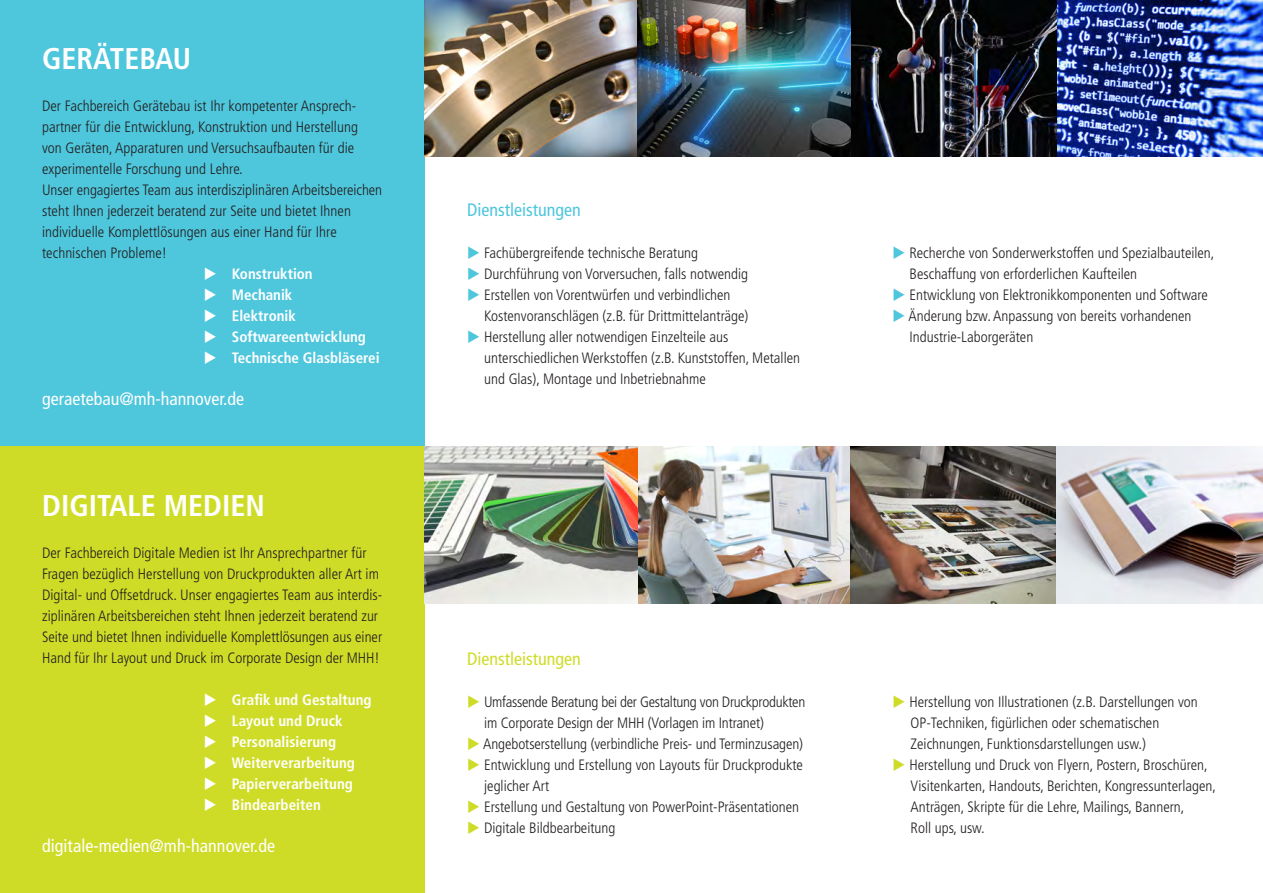
<style>
.page{position:relative;width:1263px;height:893px;background:#fff}
.page>*{position:absolute;margin:0;border:0;box-sizing:border-box;transform-origin:0 0}
.t1{font:700 condensed 30px "Frutiger LT Std";color:#fff}
.t2{font:condensed 18px "Frutiger LT Std";letter-spacing:.005em;color:#fff}
.t3{font:condensed 18px "Frutiger LT Std";color:#4ec6dc}
.t4{font:condensed 18px "Frutiger LT Std";color:#cfdc27}
.t5{font:300 condensed 15px/21px "Frutiger LT Std";color:#231f20}
.t6{font:700 condensed 15px "Frutiger LT Std";letter-spacing:.005em;color:#fff}
.t7{font:300 condensed 15px/21px "Frutiger LT Std";letter-spacing:-.02em;color:#231f20}
.s1{color:#4ec6dc}
.s2{color:#cfdc27}
</style>
<div class="page">
<div style="left:0;top:0;width:425px;height:446px;background:#4ec6dc"></div>
<img style="left:637px;top:0;width:626px;height:157px">
<img style="left:425px;top:0;width:212px;height:157px">
<img style="left:850px;top:0;width:206px;height:157px">
<div style="left:0;top:446px;width:425px;height:447px;background:#cfdc27"></div>
<img style="left:637px;top:446px;width:213px;height:157px">
<img style="left:850px;top:446px;width:206px;height:157px">
<img style="left:425px;top:446px;width:212px;height:157px">
<img style="left:1056px;top:446px;width:207px;height:157px">
<p class="t1" style="left:42px;top:41px;width:151px">GERÄTEBAU</p>
<p class="t5" style="left:42px;top:95px;width:317px">Der Fachbereich Gerätebau ist Ihr kompetenter Ansprech&shy;partner für die Entwicklung, Konstruktion und Herstellung von Geräten, Apparaturen und Versuchsaufbauten für die experimentelle Forschung und Lehre.</p>
<p class="t5" style="left:42px;top:179px;width:342px">Unser engagiertes Team aus interdisziplinären Arbeitsbereichen steht Ihnen jederzeit beratend zur Seite und bietet Ihnen</p>
<p class="t5" style="left:42px;top:221px;width:296px">individuelle Komplettlösungen aus einer Hand für Ihre technischen Probleme!</p>
<p class="t6" style="left:204px;top:265px;width:111px">◆ Konstruktion</p>
<p class="t6" style="left:204px;top:286px;width:90px">◆ Mechanik</p>
<p class="t6" style="left:204px;top:307px;width:94px">◆ Elektronik</p>
<p class="t6" style="left:204px;top:328px;width:164px">◆ Softwareentwicklung</p>
<p class="t6" style="left:204px;top:349px;width:177px">◆ Technische Glasbläserei</p>
<p class="t2" style="left:42px;top:388px;width:204px">geraetebau@mh-hannover.de</p>
<p class="t1" style="left:42px;top:488px;width:224px">DIGITALE MEDIEN</p>
<p class="t5" style="left:42px;top:543px;width:342px">Der Fachbereich Digitale Medien ist Ihr Ansprechpartner für Fragen bezüglich Herstellung von Druckprodukten aller Art im Digital- und Offsetdruck. Unser engagiertes Team aus interdis&shy;ziplinären Arbeitsbereichen steht Ihnen jederzeit beratend zur Seite und bietet Ihnen individuelle Komplettlösungen aus einer Hand für Ihr Layout und Druck im Corporate Design der MHH!</p>
<p class="t6" style="left:204px;top:691px;width:169px">◆ Grafik und Gestaltung</p>
<p class="t6" style="left:204px;top:712px;width:141px">◆ Layout und Druck</p>
<p class="t6" style="left:204px;top:733px;width:134px">◆ Personalisierung</p>
<p class="t6" style="left:204px;top:754px;width:153px">◆ Weiterverarbeitung</p>
<p class="t6" style="left:204px;top:775px;width:151px">◆ Papierverarbeitung</p>
<p class="t6" style="left:204px;top:796px;width:119px">◆ Bindearbeiten</p>
<p class="t2" style="left:42px;top:836px;width:234px">digitale-medien@mh-hannover.de</p>
<p class="t3" style="left:467px;top:199px;width:115px">Dienstleistungen</p>
<p class="t5" style="left:467px;top:243px;width:232px"><span class="s1">◆</span> Fachübergreifende technische Beratung</p>
<p class="t5" style="left:467px;top:264px;width:282px"><span class="s1">◆</span> Durchführung von Vorversuchen, falls notwendig</p>
<p class="t5" style="left:467px;top:285px;width:265px"><span class="s1">◆</span> Erstellen von Vorentwürfen und verbindlichen</p>
<p class="t5" style="left:484px;top:306px;width:266px">Kostenvoranschlägen (z.B. für Drittmittelanträge)</p>
<p class="t5" style="left:467px;top:327px;width:263px"><span class="s1">◆</span> Herstellung aller notwendigen Einzelteile aus</p>
<p class="t5" style="left:484px;top:348px;width:317px">unterschiedlichen Werkstoffen (z.B. Kunststoffen, Metallen und Glas), Montage und Inbetriebnahme</p>
<p class="t4" style="left:467px;top:648px;width:115px">Dienstleistungen</p>
<p class="t7" style="left:484px;top:691px;width:323px;text-indent:-17px"><span class="s2">◆</span> Umfassende Beratung bei der Gestaltung von Druckprodukten im Corporate Design der MHH (Vorlagen im Intranet)</p>
<p class="t5" style="left:467px;top:733px;width:337px"><span class="s2">◆</span> Angebotserstellung (verbindliche Preis- und Terminzusagen)</p>
<p class="t5" style="left:484px;top:754px;width:320px;text-indent:-17px"><span class="s2">◆</span> Entwicklung und Erstellung von Layouts für Druckprodukte jeglicher Art</p>
<p class="t5" style="left:467px;top:796px;width:333px"><span class="s2">◆</span> Erstellung und Gestaltung von PowerPoint-Präsentationen</p>
<p class="t5" style="left:467px;top:817px;width:150px"><span class="s2">◆</span> Digitale Bildbearbeitung</p>
<p class="t5" style="left:909px;top:243px;width:306px;text-indent:-17px"><span class="s1">◆</span> Recherche von Sonderwerkstoffen und Spezialbauteilen,<br>Beschaffung von erforderlichen Kaufteilen</p>
<p class="t5" style="left:892px;top:285px;width:317px"><span class="s1">◆</span> Entwicklung von Elektronikkomponenten und Software</p>
<p class="t5" style="left:909px;top:306px;width:283px;text-indent:-17px"><span class="s1">◆</span> Änderung bzw. Anpassung von bereits vorhandenen<br>Industrie-Laborgeräten</p>
<p class="t5" style="left:892px;top:691px;width:307px"><span class="s2">◆</span> Herstellung von Illustrationen (z.B. Darstellungen von</p>
<p class="t5" style="left:910px;top:712px;width:250px">OP-Techniken, figürlichen oder schematischen<br>Zeichnungen, Funktionsdarstellungen usw.)</p>
<p class="t5" style="left:910px;top:754px;width:307px;text-indent:-18px"><span class="s2">◆</span> Herstellung und Druck von Flyern, Postern, Broschüren,<br>Visitenkarten, Handouts, Berichten, Kongressunterlagen,<br>Anträgen, Skripte für die Lehre, Mailings, Bannern,</p>
<p class="t5" style="left:910px;top:817px;width:76px">Roll ups, usw.</p>
</div>
